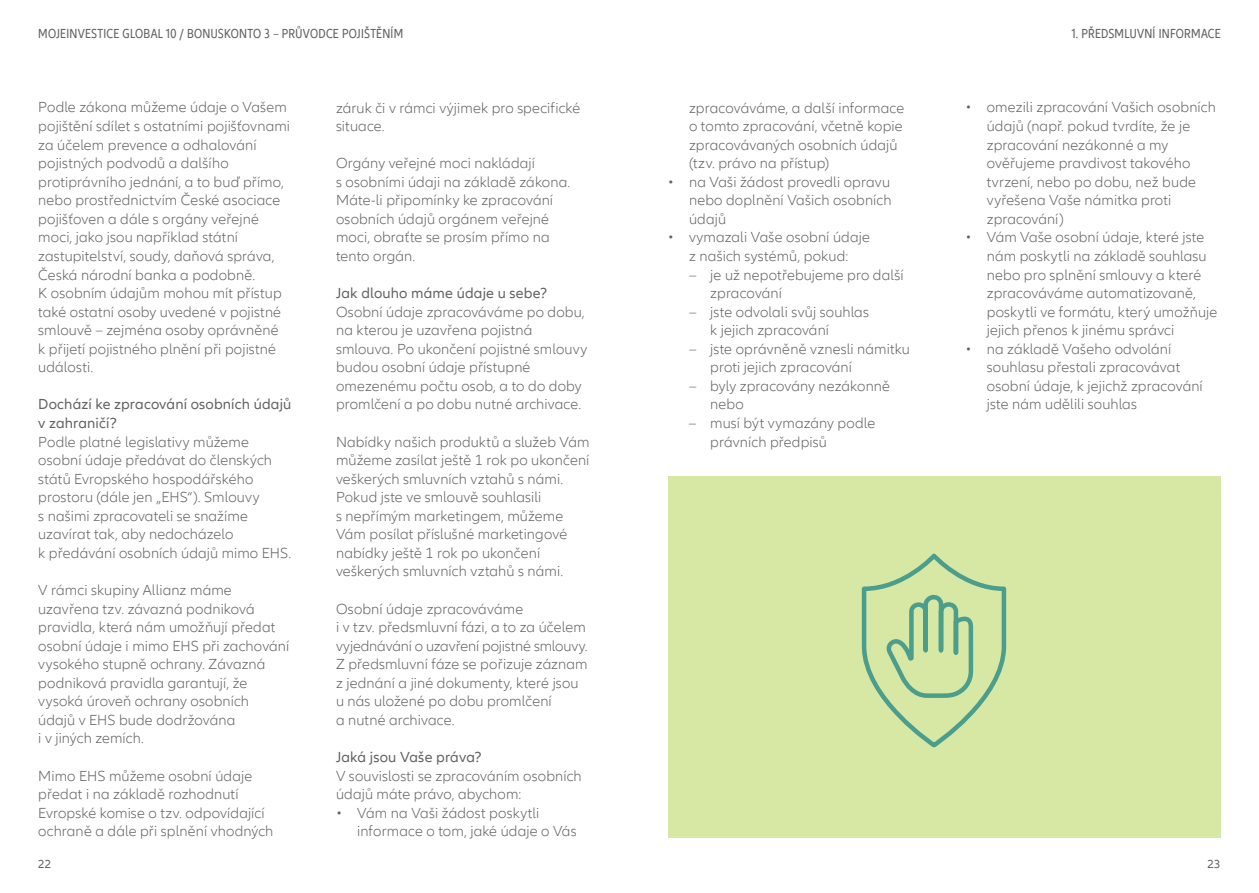
<style>
.page{position:relative;width:1259px;height:893px;background:#fff}
.page>*{position:absolute;margin:0;border:0;box-sizing:border-box;transform-origin:0 0}
.t1{font:300 15px/18.6px "Allianz Neo";letter-spacing:.01em;color:#636366}
.t2{font:15px/18.6px "Allianz Neo";letter-spacing:.015em;color:#636366}
.t3{font:condensed 13.5px "Allianz Neo";letter-spacing:.02em;color:#636366}
.t4{font:12px "Allianz Neo";color:#636366}
</style>
<div class="page">
<div style="left:668px;top:476px;width:552px;height:362px;background:#d7e7a4"></div>
<svg style="left:861px;top:553px;width:146px;height:195px"></svg>
<p class="t3" style="left:38px;top:26px;width:366px">MOJEINVESTICE GLOBAL 10 / BONUSKONTO 3 – PRŮVODCE POJIŠTĚNÍM</p>
<p class="t3" style="left:1071px;top:26px;width:150px">1. PŘEDSMLUVNÍ INFORMACE</p>
<p class="t1" style="left:38px;top:99px;width:253px">Podle zákona můžeme údaje o Vašem pojištění sdílet s ostatními pojišťovnami za účelem prevence a odhalování pojistných podvodů a dalšího protiprávního jednání, a to buď přímo, nebo prostřednictvím České asociace pojišťoven a dále s orgány veřejné moci, jako jsou například státní zastupitelství, soudy, daňová správa, Česká národní banka a podobně.<br>K osobním údajům mohou mít přístup také ostatní osoby uvedené v pojistné smlouvě – zejména osoby oprávněné<br>k přijetí pojistného plnění při pojistné události.</p>
<p class="t2" style="left:38px;top:395px;width:255px">Dochází ke zpracování osobních údajů v zahraničí?</p>
<p class="t1" style="left:38px;top:433px;width:254px">Podle platné legislativy můžeme osobní údaje předávat do členských států Evropského hospodářského prostoru (dále jen „EHS“). Smlouvy<br>s našimi zpracovateli se snažíme uzavírat tak, aby nedocházelo<br>k předávání osobních údajů mimo EHS.</p>
<p class="t1" style="left:38px;top:581px;width:252px">V rámci skupiny Allianz máme uzavřena tzv. závazná podniková pravidla, která nám umožňují předat osobní údaje i mimo EHS při zachování vysokého stupně ochrany. Závazná podniková pravidla garantují, že vysoká úroveň ochrany osobních údajů v EHS bude dodržována<br>i v jiných zemích.</p>
<p class="t1" style="left:38px;top:767px;width:237px">Mimo EHS můžeme osobní údaje předat i na základě rozhodnutí<br>Evropské komise o tzv. odpovídající ochraně a dále při splnění vhodných</p>
<p class="t1" style="left:336px;top:99px;width:246px">záruk či v rámci výjimek pro specifické situace.</p>
<p class="t1" style="left:336px;top:154px;width:236px">Orgány veřejné moci nakládají<br>s osobními údaji na základě zákona.<br>Máte-li připomínky ke zpracování osobních údajů orgánem veřejné moci, obraťte se prosím přímo na tento orgán.</p>
<p class="t2" style="left:336px;top:284px;width:213px">Jak dlouho máme údaje u sebe?</p>
<p class="t1" style="left:336px;top:303px;width:253px">Osobní údaje zpracováváme po dobu, na kterou je uzavřena pojistná smlouva. Po ukončení pojistné smlouvy budou osobní údaje přístupné omezenému počtu osob, a to do doby promlčení a po dobu nutné archivace.</p>
<p class="t1" style="left:336px;top:433px;width:255px">Nabídky našich produktů a služeb Vám můžeme zasílat ještě 1 rok po ukončení veškerých smluvních vztahů s námi.<br>Pokud jste ve smlouvě souhlasili<br>s nepřímým marketingem, můžeme Vám posílat příslušné marketingové nabídky ještě 1 rok po ukončení veškerých smluvních vztahů s námi.</p>
<p class="t1" style="left:336px;top:600px;width:253px">Osobní údaje zpracováváme<br>i v tzv. předsmluvní fázi, a to za účelem vyjednávání o uzavření pojistné smlouvy.<br>Z předsmluvní fáze se pořizuje záznam z jednání a jiné dokumenty, které jsou u nás uložené po dobu promlčení<br>a nutné archivace.</p>
<p class="t2" style="left:336px;top:748px;width:147px">Jaká jsou Vaše práva?</p>
<p class="t1" style="left:336px;top:767px;width:247px">V souvislosti se zpracováním osobních údajů máte právo, abychom:</p>
<p class="t1" style="left:357px;top:804px;width:221px;text-indent:-21px">• Vám na Vaši žádost poskytli informace o tom, jaké údaje o Vás</p>
<p class="t1" style="left:689px;top:99px;width:217px">zpracováváme, a další informace o tomto zpracování, včetně kopie zpracovávaných osobních údajů (tzv. právo na přístup)</p>
<p class="t1" style="left:689px;top:173px;width:204px;text-align:justify;text-indent:-21px">• na Vaši žádost provedli opravu nebo doplnění Vašich osobních údajů</p>
<p class="t1" style="left:668px;top:229px;width:204px;text-align:center">• vymazali Vaše osobní údaje z našich systémů, pokud:</p>
<p class="t1" style="left:710px;top:266px;width:195px;text-indent:-21px">– je už nepotřebujeme pro další zpracování</p>
<p class="t1" style="left:710px;top:303px;width:160px;text-indent:-21px">– jste odvolali svůj souhlas k jejich zpracování</p>
<p class="t1" style="left:710px;top:340px;width:201px;text-indent:-21px">– jste oprávněně vznesli námitku proti jejich zpracování</p>
<p class="t1" style="left:710px;top:377px;width:181px;text-indent:-21px">– byly zpracovány nezákonně nebo</p>
<p class="t1" style="left:710px;top:414px;width:166px;text-indent:-21px">– musí být vymazány podle právních předpisů</p>
<p class="t1" style="left:986px;top:99px;width:231px;text-indent:-21px">• omezili zpracování Vašich osobních údajů (např. pokud tvrdíte, že je zpracování nezákonné a my ověřujeme pravdivost takového tvrzení, nebo po dobu, než bude vyřešena Vaše námitka proti zpracování)</p>
<p class="t1" style="left:986px;top:229px;width:232px;text-indent:-21px">• Vám Vaše osobní údaje, které jste nám poskytli na základě souhlasu nebo pro splnění smlouvy a které zpracováváme automatizovaně, poskytli ve formátu, který umožňuje jejich přenos k jinému správci</p>
<p class="t1" style="left:986px;top:340px;width:217px;text-indent:-21px">• na základě Vašeho odvolání souhlasu přestali zpracovávat osobní údaje, k jejichž zpracování jste nám udělili souhlas</p>
<p class="t4" style="left:38px;top:857px;width:15px">22</p>
<p class="t4" style="left:1207px;top:857px;width:15px">23</p>
</div>
